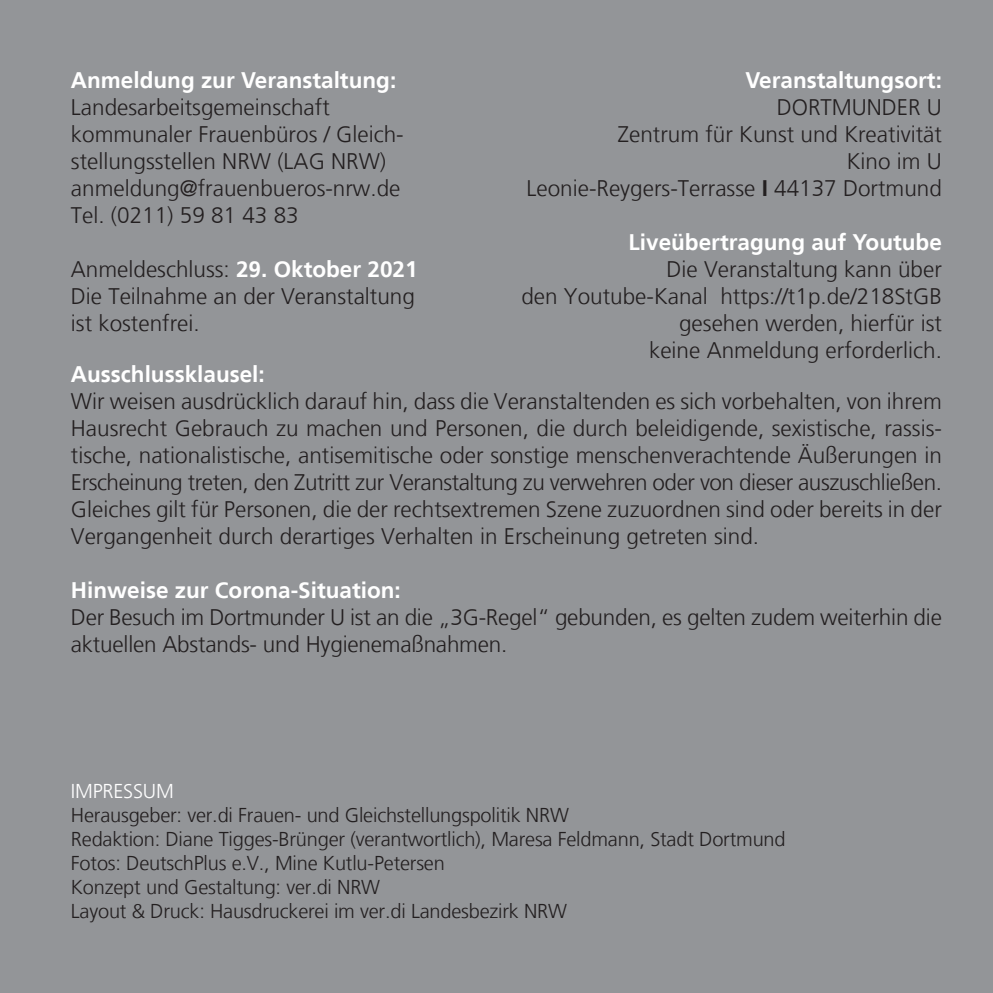
<style>
.page{position:relative;width:993px;height:993px;background:#fff}
.page>*{position:absolute;margin:0;border:0;box-sizing:border-box;transform-origin:0 0}
.t1{font:300 22.5px/27px "Frutiger";color:#231f20}
.t2{font:700 22.5px "Frutiger";color:#fff}
.t3{font:300 20px/24px "Frutiger";letter-spacing:-.01em;color:#231f20}
.t4{font:300 20px "Frutiger";letter-spacing:-.01em;color:#fff}
.s1{font-weight:700;color:#fff}
.s2{font-weight:700}
</style>
<div class="page">
<div style="left:0;top:0;width:992px;height:992px;background:#939598"></div>
<p class="t2" style="left:71px;top:67px;width:327px">Anmeldung zur Veranstaltung:</p>
<p class="t1" style="left:71px;top:94px;width:334px">Landesarbeitsgemeinschaft kommunaler Frauenbüros / Gleich&shy;stellungsstellen NRW (LAG NRW) anmeldung@frauenbueros-nrw.de<br>Tel. (0211) 59 81 43 83</p>
<p class="t1" style="left:71px;top:256px;width:348px;text-align:justify">Anmeldeschluss: <span class="s1">29. Oktober 2021<br></span>Die Teilnahme an der Veranstaltung ist kostenfrei.</p>
<p class="t2" style="left:745px;top:67px;width:198px">Veranstaltungsort:</p>
<p class="t1" style="left:526px;top:94px;width:417px;text-align:right">DORTMUNDER U<br>Zentrum für Kunst und Kreativität<br>Kino im U<br>Leonie-Reygers-Terrasse <span class="s2">I</span> 44137 Dortmund</p>
<p class="t2" style="left:628px;top:229px;width:314px">Liveübertragung auf Youtube</p>
<p class="t1" style="left:521px;top:256px;width:422px;text-align:right">Die Veranstaltung kann über<br>den Youtube-Kanal https://t1p.de/218StGB gesehen werden, hierfür ist<br>keine Anmeldung erforderlich.</p>
<p class="t2" style="left:71px;top:361px;width:195px">Ausschlussklausel:</p>
<p class="t1" style="left:71px;top:388px;width:872px;text-align:justify">Wir weisen ausdrücklich darauf hin, dass die Veranstaltenden es sich vorbehalten, von ihrem Hausrecht Gebrauch zu machen und Personen, die durch beleidigende, sexistische, rassis&shy;tische, nationalistische, antisemitische oder sonstige menschenverachtende Äußerungen in Erscheinung treten, den Zutritt zur Veranstaltung zu verwehren oder von dieser auszuschließen.<br>Gleiches gilt für Personen, die der rechtsextremen Szene zuzuordnen sind oder bereits in der Vergangenheit durch derartiges Verhalten in Erscheinung getreten sind.</p>
<p class="t2" style="left:71px;top:577px;width:331px">Hinweise zur Corona-Situation:</p>
<p class="t1" style="left:71px;top:604px;width:872px">Der Besuch im Dortmunder U ist an die „3G-Regel“ gebunden, es gelten zudem weiterhin die aktuellen Abstands- und Hygienemaßnahmen.</p>
<p class="t4" style="left:71px;top:779px;width:104px">IMPRESSUM</p>
<p class="t3" style="left:71px;top:802px;width:716px">Herausgeber: ver.di Frauen- und Gleichstellungspolitik NRW<br>Redaktion: Diane Tigges-Brünger (verantwortlich), Maresa Feldmann, Stadt Dortmund Fotos: DeutschPlus e.V., Mine Kutlu-Petersen<br>Konzept und Gestaltung: ver.di NRW<br>Layout &amp; Druck: Hausdruckerei im ver.di Landesbezirk NRW</p>
</div>
